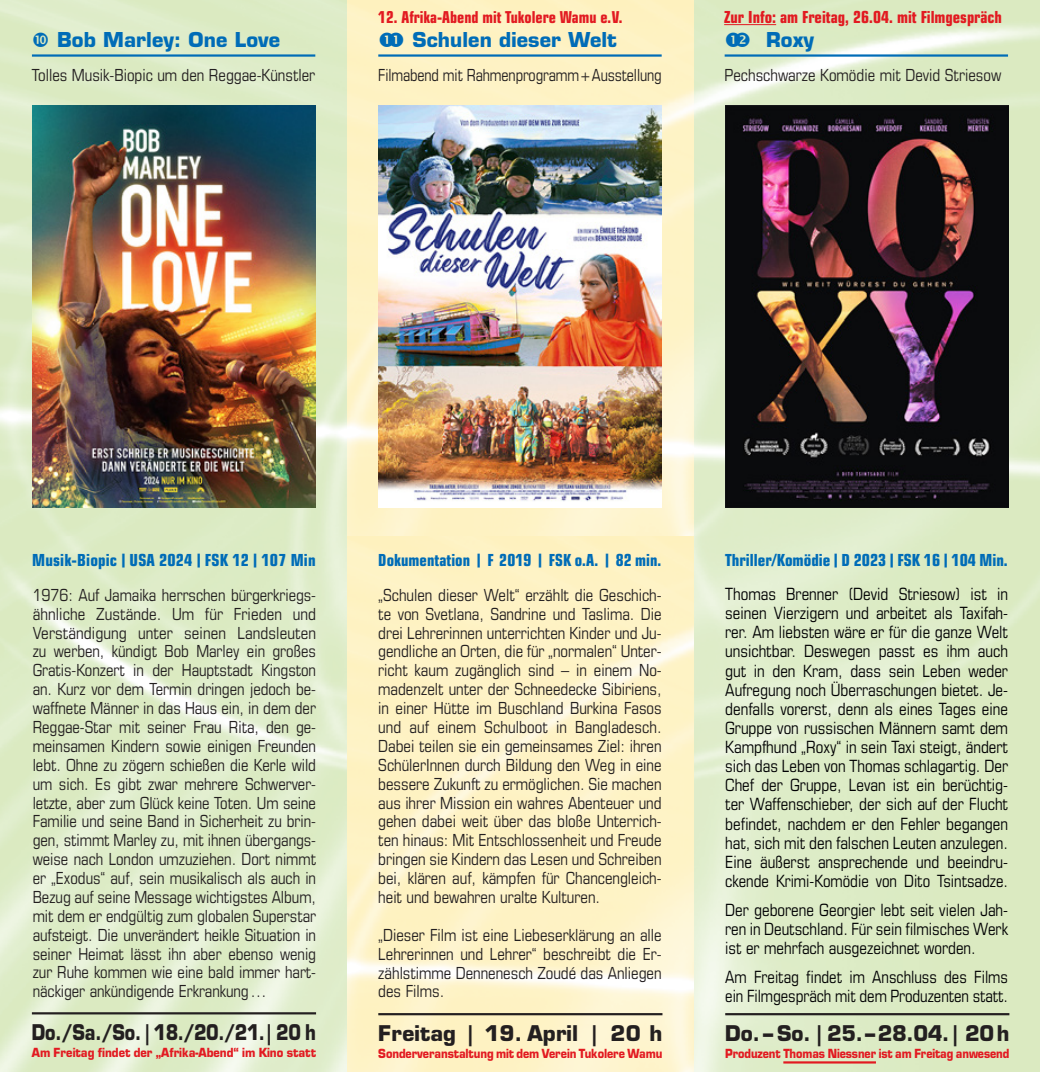
<style>
.page{position:relative;width:1040px;height:1072px;background:#fff}
.page>*{position:absolute;margin:0;border:0;box-sizing:border-box;transform-origin:0 0}
.t1{font:700 21.15px "Eurostile LT Std";letter-spacing:.005em;color:#231f20;scale:.83 1}
.t2{font:700 21.15px "Eurostile LT Std";letter-spacing:-.02em;color:#231f20;scale:.96 1}
.t3{font:700 21.15px "Eurostile LT Std";letter-spacing:.005em;color:#231f20}
.t4{font:700 20.03px "Eurostile LT Std";letter-spacing:.005em;color:#006cb7}
.t5{font:condensed 16.88px/19.1px "Eurostile LT Std";color:#000002;text-align:justify}
.t6{font:condensed 16.88px/19.1px "Eurostile LT Std";color:#000002;scale:.96 1}
.t7{font:condensed 16.65px/18.9px "Eurostile LT Std";color:#231f20;text-align:justify}
.t8{font:700 condensed 16.65px "Eurostile LT Pro";letter-spacing:.005em;color:#006cb7}
.t9{font:700 condensed 16.65px "Eurostile LT Pro";color:#e21a21;scale:.96 1}
.t10{font:condensed 16.65px "Eurostile LT Std";color:#231f20;scale:.93 1}
.t11{font:700 condensed 16.65px "Eurostile LT Pro";letter-spacing:.005em;color:#006cb7;scale:.96 1}
.t12{font:700 condensed 16.43px "Eurostile LT Pro";color:#e21a21;scale:.94 1}
.t13{font:700 12.15px "Eurostile LT Std";letter-spacing:-.01em;color:#e21a21;scale:.89 1}
.t14{font:700 12.15px "Eurostile LT Std";letter-spacing:-.01em;color:#e21a21;scale:.88 1}
.t15{font:700 12.15px "Eurostile LT Std";letter-spacing:-.01em;color:#e21a21;scale:.91 1}
</style>
<div class="page">
<img style="left:0;top:0;width:1040px;height:1071px">
<img style="left:347px;top:0;width:346px;height:1071px">
<hr style="left:378px;top:54px;width:283px;height:3px;background:#006cb7">
<hr style="left:32px;top:54px;width:283px;height:3px;background:#006cb7">
<hr style="left:724px;top:24px;width:52px;height:1px;background:#e21a21">
<img style="left:378px;top:105px;width:283px;height:402px">
<img style="left:725px;top:105px;width:283px;height:402px">
<hr style="left:724px;top:54px;width:284px;height:3px;background:#006cb7">
<img style="left:32px;top:105px;width:283px;height:402px">
<hr style="left:378px;top:1013px;width:284px;height:2px;background:#231f20">
<hr style="left:725px;top:1013px;width:284px;height:2px;background:#231f20">
<hr style="left:783px;top:1061px;width:93px;height:2px;background:#e21a21">
<hr style="left:32px;top:1012px;width:284px;height:2px;background:#231f20">
<svg style="left:380px;top:33px;width:23px;height:14px"></svg>
<svg style="left:34px;top:33px;width:14px;height:14px"></svg>
<svg style="left:726px;top:33px;width:23px;height:14px"></svg>
<p class="t4" style="left:57px;top:27px;width:224px">Bob Marley: One Love</p>
<p class="t7" style="left:32px;top:65px;width:285px">Tolles Musik-Biopic um den Reggae-Künstler</p>
<p class="t12" style="left:378px;top:7px;width:261px">12. Afrika-Abend mit Tukolere Wamu e.V.</p>
<p class="t9" style="left:724px;top:7px;width:291px">Zur Info: am Freitag, 26.04. mit Filmgespräch</p>
<p class="t4" style="left:766px;top:27px;width:50px">Roxy</p>
<p class="t7" style="left:724px;top:65px;width:278px">Pechschwarze Komödie mit Devid Striesow</p>
<p class="t4" style="left:412px;top:27px;width:206px">Schulen dieser Welt</p>
<p class="t10" style="left:378px;top:65px;width:306px">Filmabend mit Rahmenprogramm+Ausstellung</p>
<p class="t8" style="left:32px;top:549px;width:285px">Musik-Biopic | USA 2024 | FSK 12 | 107 Min</p>
<p class="t11" style="left:378px;top:549px;width:297px">Dokumentation | F 2019 | FSK o.A. | 82 min.</p>
<p class="t8" style="left:725px;top:549px;width:284px">Thriller/Komödie | D 2023 | FSK 16 | 104 Min.</p>
<p class="t5" style="left:725px;top:584px;width:284px">Thomas Brenner (Devid Striesow) ist in seinen Vierzigern und arbeitet als Taxifah&shy;rer. Am liebsten wäre er für die ganze Welt unsichtbar. Deswegen passt es ihm auch gut in den Kram, dass sein Leben weder Aufregung noch Überraschungen bietet. Je&shy;denfalls vorerst, denn als eines Tages eine Gruppe von russischen Männern samt dem Kampfhund „Roxy“ in sein Taxi steigt, ändert sich das Leben von Thomas schlagartig. Der Chef der Gruppe, Levan ist ein berüchtig&shy;ter Waffenschieber, der sich auf der Flucht befindet, nachdem er den Fehler begangen hat, sich mit den falschen Leuten anzulegen.<br>Eine äußerst ansprechende und beeindru&shy;ckende Krimi-Komödie von Dito Tsintsadze.</p>
<p class="t5" style="left:725px;top:900px;width:284px">Der geborene Georgier lebt seit vielen Jah&shy;ren in Deutschland. Für sein filmisches Werk ist er mehrfach ausgezeichnet worden.</p>
<p class="t6" style="left:725px;top:966px;width:296px">Am Freitag findet im Anschluss des Films ein Filmgespräch mit dem Produzenten statt.</p>
<p class="t1" style="left:32px;top:1018px;width:344px">Do./Sa./So. | 18./20./21.| 20 h</p>
<p class="t15" style="left:32px;top:1045px;width:314px">Am Freitag findet der „Afrika-Abend“ im Kino statt</p>
<p class="t7" style="left:33px;top:585px;width:285px">1976: Auf Jamaika herrschen bürgerkriegs&shy;ähnliche Zustände. Um für Frieden und Verständigung unter seinen Landsleuten zu werben, kündigt Bob Marley ein großes Gratis-Konzert in der Hauptstadt Kingston an. Kurz vor dem Termin dringen jedoch be&shy;waffnete Männer in das Haus ein, in dem der Reggae-Star mit seiner Frau Rita, den ge&shy;meinsamen Kindern sowie einigen Freunden lebt. Ohne zu zögern schießen die Kerle wild um sich. Es gibt zwar mehrere Schwerver&shy;letzte, aber zum Glück keine Toten. Um seine Familie und seine Band in Sicherheit zu brin&shy;gen, stimmt Marley zu, mit ihnen übergangs&shy;weise nach London umzuziehen. Dort nimmt er „Exodus“ auf, sein musikalisch als auch in Bezug auf seine Message wichtigstes Album, mit dem er endgültig zum globalen Superstar aufsteigt. Die unverändert heikle Situation in seiner Heimat lässt ihn aber ebenso wenig zur Ruhe kommen wie eine bald immer hart&shy;näckiger ankündigende Erkrankung…</p>
<p class="t7" style="left:378px;top:585px;width:285px">„Schulen dieser Welt“ erzählt die Geschich&shy;te von Svetlana, Sandrine und Taslima. Die drei Lehrerinnen unterrichten Kinder und Ju&shy;gendliche an Orten, die für „normalen“ Unter&shy;richt kaum zugänglich sind – in einem No&shy;madenzelt unter der Schneedecke Sibiriens, in einer Hütte im Buschland Burkina Fasos und auf einem Schulboot in Bangladesch.<br>Dabei teilen sie ein gemeinsames Ziel: ihren SchülerInnen durch Bildung den Weg in eine bessere Zukunft zu ermöglichen. Sie machen aus ihrer Mission ein wahres Abenteuer und gehen dabei weit über das bloße Unterrich&shy;ten hinaus: Mit Entschlossenheit und Freude bringen sie Kindern das Lesen und Schreiben bei, klären auf, kämpfen für Chancengleich&shy;heit und bewahren uralte Kulturen.</p>
<p class="t7" style="left:378px;top:925px;width:285px">„Dieser Film ist eine Liebeserklärung an alle Lehrerinnen und Lehrer“ beschreibt die Er&shy;zählstimme Dennenesch Zoudé das Anliegen des Films.</p>
<p class="t3" style="left:378px;top:1019px;width:286px">Freitag | 19. April | 20 h</p>
<p class="t13" style="left:378px;top:1046px;width:321px">Sonderveranstaltung mit dem Verein Tukolere Wamu</p>
<p class="t2" style="left:725px;top:1019px;width:297px">Do. – So.|25.–28.04.| 20h</p>
<p class="t14" style="left:725px;top:1046px;width:324px">Produzent Thomas Niessner ist am Freitag anwesend</p>
</div>
